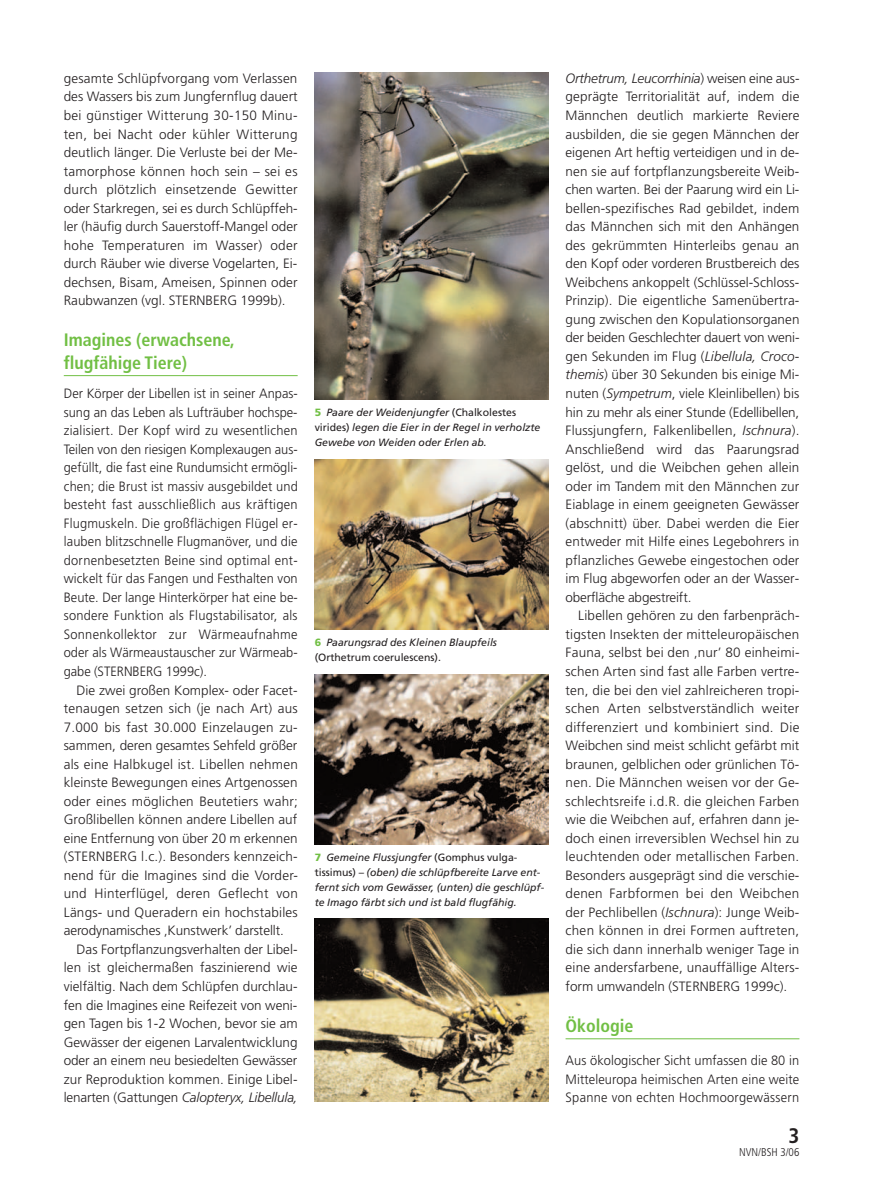
<style>
.page{position:relative;width:893px;height:1191px;background:#fff}
.page>*{position:absolute;margin:0;border:0;box-sizing:border-box;transform-origin:0 0}
.t1{font:700 condensed 21px "Frutiger";color:#231f20}
.t2{font:700 condensed 18px/22.5px "Frutiger";color:#71bf44}
.t3{font:300 13.5px/18.6px "Frutiger";color:#231f20;text-align:justify}
.t4{font:300 13.5px/18.6px "Frutiger";color:#231f20;text-align:justify;scale:.95 1}
.t5{font:300 condensed 11.25px "Frutiger";color:#231f20}
.t6{font:italic 10.5px/15px "Frutiger";color:#231f20}
.s1{font-style:italic}
.s2{font-weight:900;font-style:normal;color:#71bf44}
.s3{font-style:normal}
</style>
<div class="page">
<hr style="left:64px;top:375px;width:234px;height:1px;background:#71bf44">
<img style="left:315px;top:459px;width:234px;height:170px">
<img style="left:315px;top:674px;width:234px;height:170px">
<img style="left:315px;top:918px;width:234px;height:183px">
<img style="left:315px;top:72px;width:234px;height:328px">
<hr style="left:566px;top:1038px;width:233px;height:1px;background:#71bf44">
<p class="t3" style="left:64px;top:70px;width:235px">gesamte Schlüpfvorgang vom Verlassen des Wassers bis zum Jungfernflug dauert bei günstiger Witterung 30-150 Minu&shy;ten, bei Nacht oder kühler Witterung deutlich länger. Die Verluste bei der Me&shy;tamorphose können hoch sein – sei es durch plötzlich einsetzende Gewitter oder Starkregen, sei es durch Schlüpffeh&shy;ler (häufig durch Sauerstoff-Mangel oder hohe Temperaturen im Wasser) oder durch Räuber wie diverse Vogelarten, Ei&shy;dechsen, Bisam, Ameisen, Spinnen oder Raubwanzen (vgl. STERNBERG 1999b).</p>
<h2 class="t2" style="left:64px;top:330px;width:172px">Imagines (erwachsene, flugfähige Tiere)</h2>
<p class="t4" style="left:64px;top:385px;width:248px">Der Körper der Libellen ist in seiner Anpas&shy;sung an das Leben als Lufträuber hochspe&shy;zialisiert. Der Kopf wird zu wesentlichen Teilen von den riesigen Komplexaugen aus&shy;gefüllt, die fast eine Rundumsicht ermögli&shy;chen; die Brust ist massiv ausgebildet und besteht fast ausschließlich aus kräftigen Flugmuskeln. Die großflächigen Flügel er&shy;lauben blitzschnelle Flugmanöver, und die dornenbesetzten Beine sind optimal ent&shy;wickelt für das Fangen und Festhalten von Beute. Der lange Hinterkörper hat eine be&shy;sondere Funktion als Flugstabilisator, als Sonnenkollektor zur Wärmeaufnahme oder als Wärmeaustauscher zur Wärmeab&shy;gabe (STERNBERG 1999c).</p>
<p class="t3" style="left:64px;top:681px;width:236px;text-indent:13px">Die zwei großen Komplex- oder Facet&shy;tenaugen setzen sich (je nach Art) aus 7.000 bis fast 30.000 Einzelaugen zu&shy;sammen, deren gesamtes Sehfeld größer als eine Halbkugel ist. Libellen nehmen kleinste Bewegungen eines Artgenossen oder eines möglichen Beutetiers wahr; Großlibellen können andere Libellen auf eine Entfernung von über 20 m erkennen (STERNBERG l.c.). Besonders kennzeich&shy;nend für die Imagines sind die Vorder&shy;und Hinterflügel, deren Geflecht von Längs- und Queradern ein hochstabiles aerodynamisches ‚Kunstwerk’ darstellt.</p>
<p class="t3" style="left:64px;top:941px;width:235px;text-indent:13px">Das Fortpflanzungsverhalten der Libel&shy;len ist gleichermaßen faszinierend wie vielfältig. Nach dem Schlüpfen durchlau&shy;fen die Imagines eine Reifezeit von weni&shy;gen Tagen bis 1-2 Wochen, bevor sie am Gewässer der eigenen Larvalentwicklung oder an einem neu besiedelten Gewässer zur Reproduktion kommen. Einige Libel&shy;lenarten (Gattungen <span class="s1">Calopteryx, Libellula,</span></p>
<p class="t6" style="left:315px;top:406px;width:227px"><span class="s2">5</span> Paare der Weidenjungfer <span class="s3">(Chalkolestes virides)</span> legen die Eier in der Regel in verholzte<br>Gewebe von Weiden oder Erlen ab.</p>
<p class="t6" style="left:315px;top:635px;width:184px"><span class="s2">6</span> Paarungsrad des Kleinen Blaupfeils <span class="s3">(Orthetrum coerulescens).</span></p>
<p class="t6" style="left:315px;top:850px;width:231px"><span class="s2">7</span> Gemeine Flussjungfer <span class="s3">(Gomphus vulga&shy;tissimus)</span> – (oben) die schlüpfbereite Larve ent&shy;fernt sich vom Gewässer, (unten) die geschlüpf&shy;te Imago färbt sich und ist bald flugfähig.</p>
<p class="t3" style="left:566px;top:70px;width:235px"><span class="s1">Orthetrum, Leucorrhinia</span>) weisen eine aus&shy;geprägte Territorialität auf, indem die Männchen deutlich markierte Reviere ausbilden, die sie gegen Männchen der eigenen Art heftig verteidigen und in de&shy;nen sie auf fortpflanzungsbereite Weib&shy;chen warten. Bei der Paarung wird ein Li&shy;bellen-spezifisches Rad gebildet, indem das Männchen sich mit den Anhängen des gekrümmten Hinterleibs genau an den Kopf oder vorderen Brustbereich des Weibchens ankoppelt (Schlüssel-Schloss-Prinzip). Die eigentliche Samenübertra&shy;gung zwischen den Kopulationsorganen der beiden Geschlechter dauert von weni&shy;gen Sekunden im Flug (<span class="s1">Libellula, Croco&shy;themis</span>) über 30 Sekunden bis einige Mi&shy;nuten (<span class="s1">Sympetrum</span>, viele Kleinlibellen) bis hin zu mehr als einer Stunde (Edellibellen, Flussjungfern, Falkenlibellen, <span class="s1">Ischnura</span>).<br>Anschließend wird das Paarungsrad gelöst, und die Weibchen gehen allein oder im Tandem mit den Männchen zur Eiablage in einem geeigneten Gewässer (abschnitt) über. Dabei werden die Eier entweder mit Hilfe eines Legebohrers in pflanzliches Gewebe eingestochen oder im Flug abgeworfen oder an der Wasser&shy;oberfläche abgestreift.</p>
<p class="t3" style="left:566px;top:607px;width:235px;text-indent:13px">Libellen gehören zu den farbenpräch&shy;tigsten Insekten der mitteleuropäischen Fauna, selbst bei den ‚nur’ 80 einheimi&shy;schen Arten sind fast alle Farben vertre&shy;ten, die bei den viel zahlreicheren tropi&shy;schen Arten selbstverständlich weiter differenziert und kombiniert sind. Die Weibchen sind meist schlicht gefärbt mit braunen, gelblichen oder grünlichen Tö&shy;nen. Die Männchen weisen vor der Ge&shy;schlechtsreife i.d.R. die gleichen Farben wie die Weibchen auf, erfahren dann je&shy;doch einen irreversiblen Wechsel hin zu leuchtenden oder metallischen Farben.<br>Besonders ausgeprägt sind die verschie&shy;denen Farbformen bei den Weibchen der Pechlibellen (<span class="s1">Ischnura</span>): Junge Weib&shy;chen können in drei Formen auftreten, die sich dann innerhalb weniger Tage in eine andersfarbene, unauffällige Alters&shy;form umwandeln (STERNBERG 1999c).</p>
<h2 class="t2" style="left:566px;top:1016px;width:69px">Ökologie</h2>
<p class="t4" style="left:566px;top:1052px;width:248px">Aus ökologischer Sicht umfassen die 80 in Mitteleuropa heimischen Arten eine weite Spanne von echten Hochmoorgewässern</p>
<h1 class="t1" style="left:788px;top:1127px;width:12px">3</h1>
<p class="t5" style="left:739px;top:1148px;width:62px">NVN/BSH 3/06</p>
</div>
